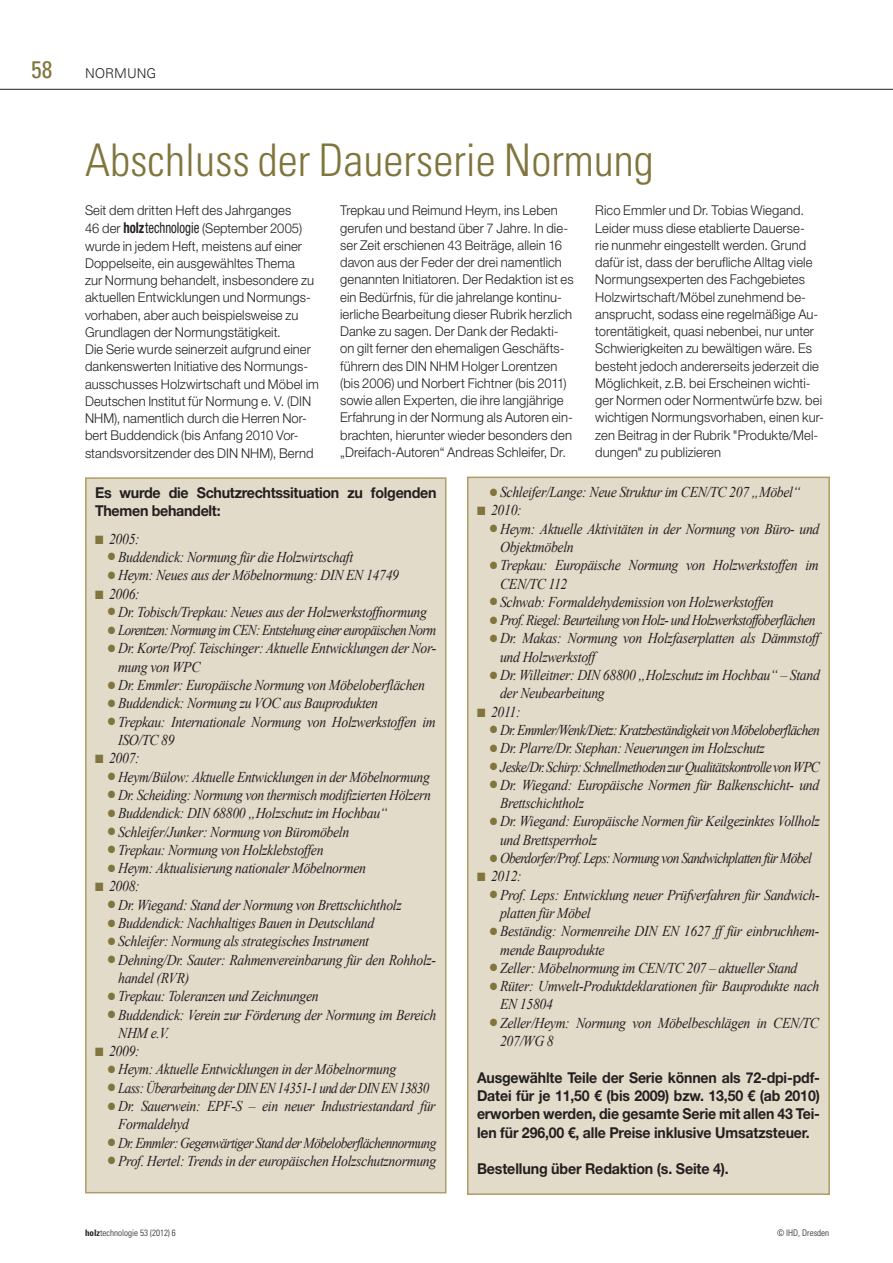
<style>
.page{position:relative;width:893px;height:1263px;background:#fff}
.page>*{position:absolute;margin:0;border:0;box-sizing:border-box;transform-origin:0 0}
.Titel{font:300 condensed 45px "Univers";color:#80753c}
.t1{font:condensed 24px "Univers";color:#80753c}
.t2{font:italic 15px/18.3px "Times New Roman";letter-spacing:-.025em;color:#231f20;scale:.92 1}
.t3{font:italic 15px "Times New Roman";letter-spacing:-.05em;color:#231f20;scale:.9 1}
.t4{font:700 15px/18.3px "Helvetica Neue LT Std";letter-spacing:-.01em;color:#231f20;text-align:justify;scale:.94 1}
.t5{font:italic 15px "Times New Roman";letter-spacing:-.05em;color:#231f20;scale:.88 1}
.t6{font:italic 15px "Times New Roman";letter-spacing:-.025em;color:#231f20;scale:.91 1}
.t7{font:700 15px/18.3px "Helvetica Neue LT Std";letter-spacing:-.01em;color:#231f20;scale:.95 1}
.Fliestext{font:300 13.5px/17.2px "Helvetica Neue LT Std";letter-spacing:.005em;color:#231f20;scale:.96 1}
.t8{font:300 13.5px "Univers";color:#231f20}
.t9{font:300 condensed 9px "Univers";color:#231f20}
.s1{color:#80753c}
.s2{font-weight:700;font-stretch:condensed;font-size:15px}
.s3{font-weight:400;font-stretch:condensed;font-size:15px}
.s4{font-weight:700}
</style>
<div class="page">
<hr style="left:0;top:89px;width:893px;height:1px;background:#231f20">
<div style="left:86px;top:478px;width:360px;height:715px;background:#e3dbc9"></div>
<div style="left:85px;top:477px;width:361px;height:716px;border:2px solid #af9c66"></div>
<div style="left:468px;top:477px;width:361px;height:717px;background:#e3dbc9"></div>
<div style="left:467px;top:477px;width:363px;height:718px;border:2px solid #af9c66"></div>
<p class="t1" style="left:31px;top:54px;width:23px">58</p>
<p class="t8" style="left:85px;top:65px;width:73px">NORMUNG</p>
<p class="Titel" style="left:85px;top:133px;width:570px">Abschluss der Dauerserie Normung</p>
<p class="Fliestext" style="left:595px;top:202px;width:219px">Rico Emmler und Dr. Tobias Wiegand.</p>
<p class="Fliestext" style="left:595px;top:219px;width:240px">Leider muss diese etablierte Dauerse-<br>rie nunmehr eingestellt werden. Grund dafür ist, dass der berufliche Alltag viele Normungsexperten des Fachgebietes Holzwirtschaft/Möbel zunehmend be&shy;ansprucht, sodass eine regelmäßige Au&shy;torentätigkeit, quasi nebenbei, nur unter Schwierigkeiten zu bewältigen wäre. Es besteht jedoch andererseits jederzeit die Möglichkeit, z.B. bei Erscheinen wichti&shy;ger Normen oder Normentwürfe bzw. bei wichtigen Normungsvorhaben, einen kur&shy;zen Beitrag in der Rubrik "Produkte/Mel&shy;dungen" zu publizieren</p>
<p class="t7" style="left:95px;top:483px;width:361px">Es wurde die Schutzrechtssituation zu folgenden<br>Themen behandelt:</p>
<p class="t2" style="left:95px;top:529px;width:50px"><span class="s1">■</span> 2005:</p>
<p class="t2" style="left:108px;top:547px;width:268px"><span class="s1">●</span> Buddendick: Normung für die Holzwirtschaft</p>
<p class="t2" style="left:108px;top:566px;width:318px"><span class="s1">●</span> Heym: Neues aus der Möbelnormung: DIN EN 14749</p>
<p class="t2" style="left:95px;top:584px;width:50px"><span class="s1">■</span> 2006:</p>
<p class="t2" style="left:108px;top:602px;width:348px"><span class="s1">●</span> Dr. Tobisch/Trepkau: Neues aus der Holzwerkstoffnormung</p>
<p class="t5" style="left:108px;top:620px;width:375px"><span class="s1">●</span> Lorentzen: Normung im CEN: Entstehung einer europäischen Norm</p>
<p class="t2" style="left:118px;top:639px;width:348px;text-indent:-10px"><span class="s1">●</span> Dr. Korte/Prof. Teischinger: Aktuelle Entwicklungen der Nor&shy;mung von WPC</p>
<p class="t2" style="left:108px;top:675px;width:346px"><span class="s1">●</span> Dr. Emmler: Europäische Normung von Möbeloberflächen</p>
<p class="t2" style="left:108px;top:694px;width:295px"><span class="s1">●</span> Buddendick: Normung zu VOC aus Bauprodukten</p>
<p class="t2" style="left:118px;top:712px;width:347px;text-indent:-10px"><span class="s1">●</span> Trepkau: Internationale Normung von Holzwerkstoffen im<br>ISO/TC 89</p>
<p class="t2" style="left:95px;top:749px;width:50px"><span class="s1">■</span> 2007:</p>
<p class="t6" style="left:108px;top:766px;width:355px"><span class="s1">●</span> Heym/Bülow: Aktuelle Entwicklungen in der Möbelnormung</p>
<p class="t6" style="left:108px;top:784px;width:356px"><span class="s1">●</span> Dr. Scheiding: Normung von thermisch modifizierten Hölzern</p>
<p class="t2" style="left:108px;top:804px;width:306px"><span class="s1">●</span> Buddendick: DIN 68800 „Holzschutz im Hochbau“</p>
<p class="t2" style="left:108px;top:822px;width:264px"><span class="s1">●</span> Schleifer/Junker: Normung von Büromöbeln</p>
<p class="t2" style="left:108px;top:840px;width:236px"><span class="s1">●</span> Trepkau: Normung von Holzklebstoffen</p>
<p class="t2" style="left:108px;top:858px;width:282px"><span class="s1">●</span> Heym: Aktualisierung nationaler Möbelnormen</p>
<p class="t2" style="left:95px;top:877px;width:50px"><span class="s1">■</span> 2008:</p>
<p class="t2" style="left:108px;top:895px;width:321px"><span class="s1">●</span> Dr. Wiegand: Stand der Normung von Brettschichtholz</p>
<p class="t2" style="left:108px;top:913px;width:291px"><span class="s1">●</span> Buddendick: Nachhaltiges Bauen in Deutschland</p>
<p class="t2" style="left:108px;top:932px;width:286px"><span class="s1">●</span> Schleifer: Normung als strategisches Instrument</p>
<p class="t2" style="left:118px;top:950px;width:347px;text-indent:-10px"><span class="s1">●</span> Dehning/Dr. Sauter: Rahmenvereinbarung für den Rohholz&shy;handel (RVR)</p>
<p class="t2" style="left:108px;top:987px;width:231px"><span class="s1">●</span> Trepkau: Toleranzen und Zeichnungen</p>
<p class="t2" style="left:118px;top:1005px;width:347px;text-indent:-10px"><span class="s1">●</span> Buddendick: Verein zur Förderung der Normung im Bereich<br>NHM e.V.</p>
<p class="t2" style="left:95px;top:1041px;width:50px"><span class="s1">■</span> 2009:</p>
<p class="t2" style="left:108px;top:1060px;width:315px"><span class="s1">●</span> Heym: Aktuelle Entwicklungen in der Möbelnormung</p>
<p class="t5" style="left:108px;top:1077px;width:367px"><span class="s1">●</span> Lass: Überarbeitung der DIN EN 14351-1 und der DIN EN 13830</p>
<p class="t2" style="left:118px;top:1096px;width:347px;text-indent:-10px"><span class="s1">●</span> Dr. Sauerwein: EPF-S – ein neuer Industriestandard für<br>Formaldehyd</p>
<p class="t3" style="left:108px;top:1132px;width:367px"><span class="s1">●</span> Dr. Emmler: Gegenwärtiger Stand der Möbeloberflächennormung</p>
<p class="t2" style="left:108px;top:1151px;width:359px"><span class="s1">●</span> Prof. Hertel: Trends in der europäischen Holzschutznormung</p>
<p class="Fliestext" style="left:85px;top:202px;width:240px">Seit dem dritten Heft des Jahrganges<br>46 der <span class="s2">holz</span><span class="s3">technologie</span> (September 2005) wurde in jedem Heft, meistens auf einer Doppelseite, ein ausgewähltes Thema zur Normung behandelt, insbesondere zu aktuellen Entwicklungen und Normungs&shy;vorhaben, aber auch beispielsweise zu Grundlagen der Normungstätigkeit.</p>
<p class="Fliestext" style="left:85px;top:340px;width:245px">Die Serie wurde seinerzeit aufgrund einer dankenswerten Initiative des Normungs&shy;ausschusses Holzwirtschaft und Möbel im Deutschen Institut für Normung e. V. (DIN NHM), namentlich durch die Herren Nor&shy;bert Buddendick (bis Anfang 2010 Vor&shy;standsvorsitzender des DIN NHM), Bernd</p>
<p class="Fliestext" style="left:340px;top:202px;width:245px">Trepkau und Reimund Heym, ins Leben gerufen und bestand über 7 Jahre. In die&shy;ser Zeit erschienen 43 Beiträge, allein 16 davon aus der Feder der drei namentlich genannten Initiatoren. Der Redaktion ist es ein Bedürfnis, für die jahrelange kontinu&shy;ierliche Bearbeitung dieser Rubrik herzlich Danke zu sagen. Der Dank der Redakti&shy;on gilt ferner den ehemaligen Geschäfts&shy;führern des DIN NHM Holger Lorentzen (bis 2006) und Norbert Fichtner (bis 2011) sowie allen Experten, die ihre langjährige Erfahrung in der Normung als Autoren ein&shy;brachten, hierunter wieder besonders den „Dreifach-Autoren“ Andreas Schleifer, Dr.</p>
<p class="t2" style="left:490px;top:482px;width:339px"><span class="s1">●</span> Schleifer/Lange: Neue Struktur im CEN/TC 207 „Möbel“</p>
<p class="t2" style="left:477px;top:501px;width:50px"><span class="s1">■</span> 2010:</p>
<p class="t2" style="left:500px;top:519px;width:349px;text-indent:-10px"><span class="s1">●</span> Heym: Aktuelle Aktivitäten in der Normung von Büro- und<br>Objektmöbeln</p>
<p class="t2" style="left:500px;top:556px;width:348px;text-indent:-10px"><span class="s1">●</span> Trepkau: Europäische Normung von Holzwerkstoffen im<br>CEN/TC 112</p>
<p class="t2" style="left:490px;top:592px;width:310px"><span class="s1">●</span> Schwab: Formaldehydemission von Holzwerkstoffen</p>
<p class="t3" style="left:490px;top:610px;width:364px"><span class="s1">●</span> Prof. Riegel: Beurteilung von Holz- und Holzwerkstoffoberflächen</p>
<p class="t2" style="left:500px;top:629px;width:348px;text-indent:-10px"><span class="s1">●</span> Dr. Makas: Normung von Holzfaserplatten als Dämmstoff und Holzwerkstoff</p>
<p class="t2" style="left:500px;top:665px;width:349px;text-indent:-10px"><span class="s1">●</span> Dr. Willeitner: DIN 68800 „Holzschutz im Hochbau“ – Stand der Neubearbeitung</p>
<p class="t2" style="left:477px;top:702px;width:49px"><span class="s1">■</span> 2011:</p>
<p class="t3" style="left:490px;top:720px;width:368px"><span class="s1">●</span> Dr. Emmler/Wenk/Dietz: Kratzbeständigkeit von Möbeloberflächen</p>
<p class="t2" style="left:490px;top:739px;width:301px"><span class="s1">●</span> Dr. Plarre/Dr. Stephan: Neuerungen im Holzschutz</p>
<p class="t3" style="left:490px;top:756px;width:368px"><span class="s1">●</span> Jeske/Dr. Schirp: Schnellmethoden zur Qualitätskontrolle von WPC</p>
<p class="t2" style="left:500px;top:775px;width:349px;text-indent:-10px"><span class="s1">●</span> Dr. Wiegand: Europäische Normen für Balkenschicht- und<br>Brettschichtholz</p>
<p class="t2" style="left:500px;top:812px;width:349px;text-indent:-10px"><span class="s1">●</span> Dr. Wiegand: Europäische Normen für Keilgezinktes Vollholz und Brettsperrholz</p>
<p class="t3" style="left:490px;top:848px;width:359px"><span class="s1">●</span> Oberdorfer/Prof. Leps: Normung von Sandwichplatten für Möbel</p>
<p class="t2" style="left:477px;top:867px;width:50px"><span class="s1">■</span> 2012:</p>
<p class="t2" style="left:500px;top:885px;width:349px;text-indent:-10px"><span class="s1">●</span> Prof. Leps: Entwicklung neuer Prüfverfahren für Sandwich&shy;platten für Möbel</p>
<p class="t2" style="left:500px;top:922px;width:349px;text-indent:-10px"><span class="s1">●</span> Beständig: Normenreihe DIN EN 1627 ff für einbruchhem&shy;mende Bauprodukte</p>
<p class="t2" style="left:490px;top:958px;width:336px"><span class="s1">●</span> Zeller: Möbelnormung im CEN/TC 207 – aktueller Stand</p>
<p class="t2" style="left:500px;top:977px;width:349px;text-indent:-10px"><span class="s1">●</span> Rüter: Umwelt-Produktdeklarationen für Bauprodukte nach<br>EN 15804</p>
<p class="t2" style="left:500px;top:1013px;width:348px;text-indent:-10px"><span class="s1">●</span> Zeller/Heym: Normung von Möbelbeschlägen in CEN/TC<br>207/WG 8</p>
<p class="t4" style="left:477px;top:1068px;width:366px">Ausgewählte Teile der Serie können als 72-dpi-pdf-Datei für je 11,50 € (bis 2009) bzw. 13,50 € (ab 2010) erworben werden, die gesamte Serie mit allen 43 Tei&shy;len für 296,00 €, alle Preise inklusive Umsatzsteuer.</p>
<p class="t7" style="left:477px;top:1159px;width:267px">Bestellung über Redaktion (s. Seite 4).</p>
<p class="t9" style="left:85px;top:1227px;width:92px"><span class="s4">holz</span>technologie 53 (2012) 6</p>
<p class="t9" style="left:777px;top:1227px;width:53px">© IHD, Dresden</p>
</div>
